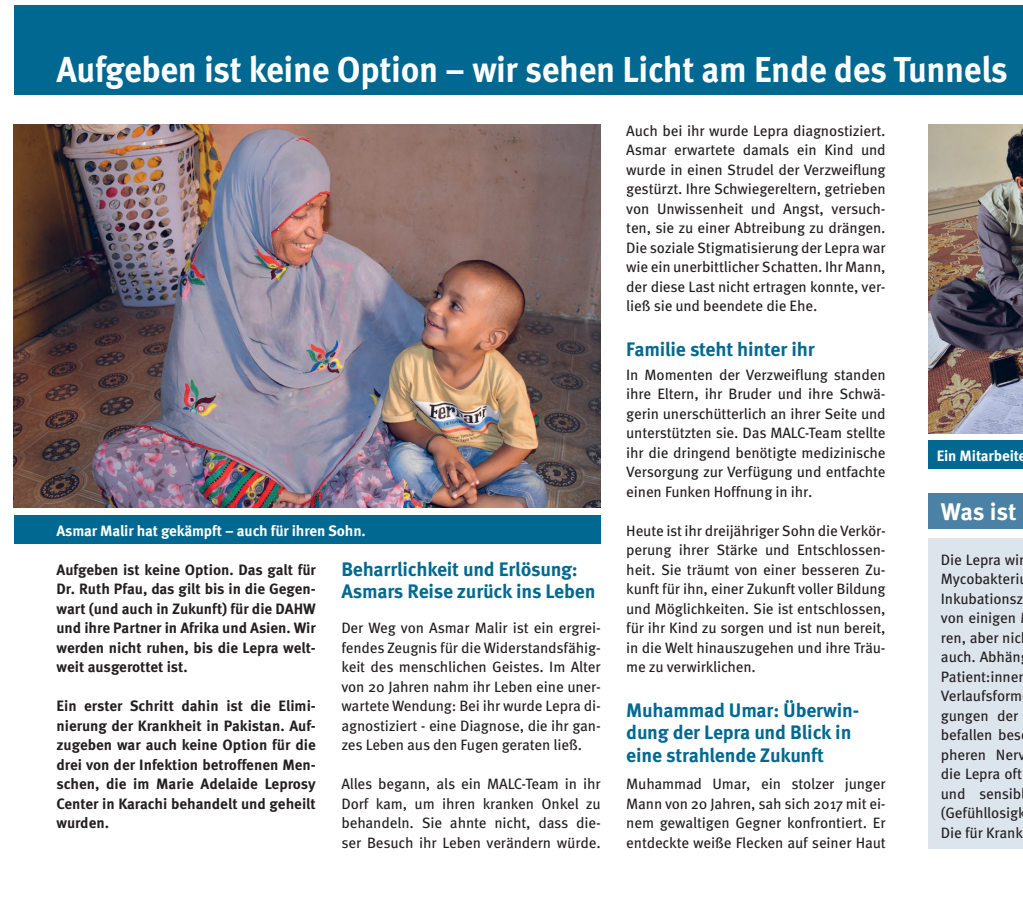
<style>
.page{position:relative;width:1023px;height:904px;background:#fff}
.page>*{position:absolute;margin:0;border:0;box-sizing:border-box;transform-origin:0 0}
.t1{font:700 36px "Meta OT";letter-spacing:-.01em;color:#fff;scale:.96 1}
.t2{font:700 24px "Meta OT";letter-spacing:-.01em;color:#fff}
.t3{font:700 19.5px/22.5px "Meta OT";letter-spacing:-.01em;color:#016991}
.t4{font:15px/19.5px "Meta OT";letter-spacing:-.01em;color:#231f20;text-align:justify}
.t5{font:700 15px/19.5px "Meta OT";color:#231f20;text-align:justify}
.t6{font:700 15px "Meta OT";letter-spacing:-.01em;color:#fff}
</style>
<div class="page">
<div style="left:928px;top:538px;width:95px;height:310px;background:#dce4ec"></div>
<div style="left:14px;top:5px;width:1009px;height:90px;background:#016991"></div>
<div style="left:928px;top:494px;width:95px;height:35px;background:#4b81a4"></div>
<div style="left:14px;top:516px;width:587px;height:28px;background:#016991"></div>
<img style="left:14px;top:125px;width:587px;height:382px">
<div style="left:928px;top:441px;width:95px;height:28px;background:#016991"></div>
<img style="left:928px;top:125px;width:95px;height:309px">
<h1 class="t1" style="left:57px;top:47px;width:993px">Aufgeben ist keine Option – wir sehen Licht am Ende des Tunnels</h1>
<p class="t6" style="left:57px;top:521px;width:311px">Asmar Malir hat gekämpft – auch für ihren Sohn.</p>
<p class="t5" style="left:57px;top:560px;width:261px">Aufgeben ist keine Option. Das galt für Dr. Ruth Pfau, das gilt bis in die Gegen&shy;wart (und auch in Zukunft) für die DAHW und ihre Partner in Afrika und Asien. Wir werden nicht ruhen, bis die Lepra welt&shy;weit ausgerottet ist.</p>
<p class="t5" style="left:57px;top:697px;width:261px">Ein erster Schritt dahin ist die Elimi&shy;nierung der Krankheit in Pakistan. Auf&shy;zugeben war auch keine Option für die drei von der Infektion betroffenen Men&shy;schen, die im Marie Adelaide Leprosy Center in Karachi behandelt und geheilt wurden.</p>
<h3 class="t3" style="left:341px;top:558px;width:256px">Beharrlichkeit und Erlösung:<br>Asmars Reise zurück ins Leben</h3>
<p class="t4" style="left:341px;top:619px;width:261px">Der Weg von Asmar Malir ist ein ergrei&shy;fendes Zeugnis für die Widerstandsfähig&shy;keit des menschlichen Geistes. Im Alter von 20 Jahren nahm ihr Leben eine uner&shy;wartete Wendung: Bei ihr wurde Lepra di&shy;agnostiziert - eine Diagnose, die ihr gan&shy;zes Leben aus den Fugen geraten ließ.</p>
<p class="t4" style="left:341px;top:775px;width:261px">Alles begann, als ein MALC-Team in ihr Dorf kam, um ihren kranken Onkel zu behandeln. Sie ahnte nicht, dass die&shy;ser Besuch ihr Leben verändern würde.</p>
<p class="t4" style="left:626px;top:121px;width:261px">Auch bei ihr wurde Lepra diagnostiziert.<br>Asmar erwartete damals ein Kind und wurde in einen Strudel der Verzweiflung gestürzt. Ihre Schwiegereltern, getrieben von Unwissenheit und Angst, versuch&shy;ten, sie zu einer Abtreibung zu drängen.<br>Die soziale Stigmatisierung der Lepra war wie ein unerbittlicher Schatten. Ihr Mann, der diese Last nicht ertragen konnte, ver&shy;ließ sie und beendete die Ehe.</p>
<h3 class="t3" style="left:626px;top:339px;width:190px">Familie steht hinter ihr</h3>
<p class="t4" style="left:626px;top:365px;width:261px">In Momenten der Verzweiflung standen ihre Eltern, ihr Bruder und ihre Schwä&shy;gerin unerschütterlich an ihrer Seite und unterstützten sie. Das MALC-Team stellte ihr die dringend benötigte medizinische Versorgung zur Verfügung und entfachte einen Funken Hoffnung in ihr.</p>
<p class="t4" style="left:626px;top:521px;width:261px">Heute ist ihr dreijähriger Sohn die Verkör&shy;perung ihrer Stärke und Entschlossen&shy;heit. Sie träumt von einer besseren Zu&shy;kunft für ihn, einer Zukunft voller Bildung und Möglichkeiten. Sie ist entschlossen, für ihr Kind zu sorgen und ist nun bereit, in die Welt hinauszugehen und ihre Träu&shy;me zu verwirklichen.</p>
<h3 class="t3" style="left:626px;top:699px;width:234px">Muhammad Umar: Überwin&shy;dung der Lepra und Blick in eine strahlende Zukunft</h3>
<p class="t4" style="left:626px;top:775px;width:261px">Muhammad Umar, ein stolzer junger Mann von 20 Jahren, sah sich 2017 mit ei&shy;nem gewaltigen Gegner konfrontiert. Er entdeckte weiße Flecken auf seiner Haut</p>
<p class="t6" style="left:937px;top:446px;width:91px">Ein Mitarbeite</p>
<h2 class="t2" style="left:941px;top:497px;width:77px">Was ist</h2>
<p class="t4" style="left:941px;top:550px;width:87px;text-align:left">Die Lepra wir<br>Mycobakteri<br>Inkubationsz von einigen ren, aber nic auch. Abhän<br>Patient:innen<br>Verlaufsform gungen der befallen bes pheren Nerv die Lepra oft und sensib (Gefühllosigk<br>Die für Krank</p>
</div>
